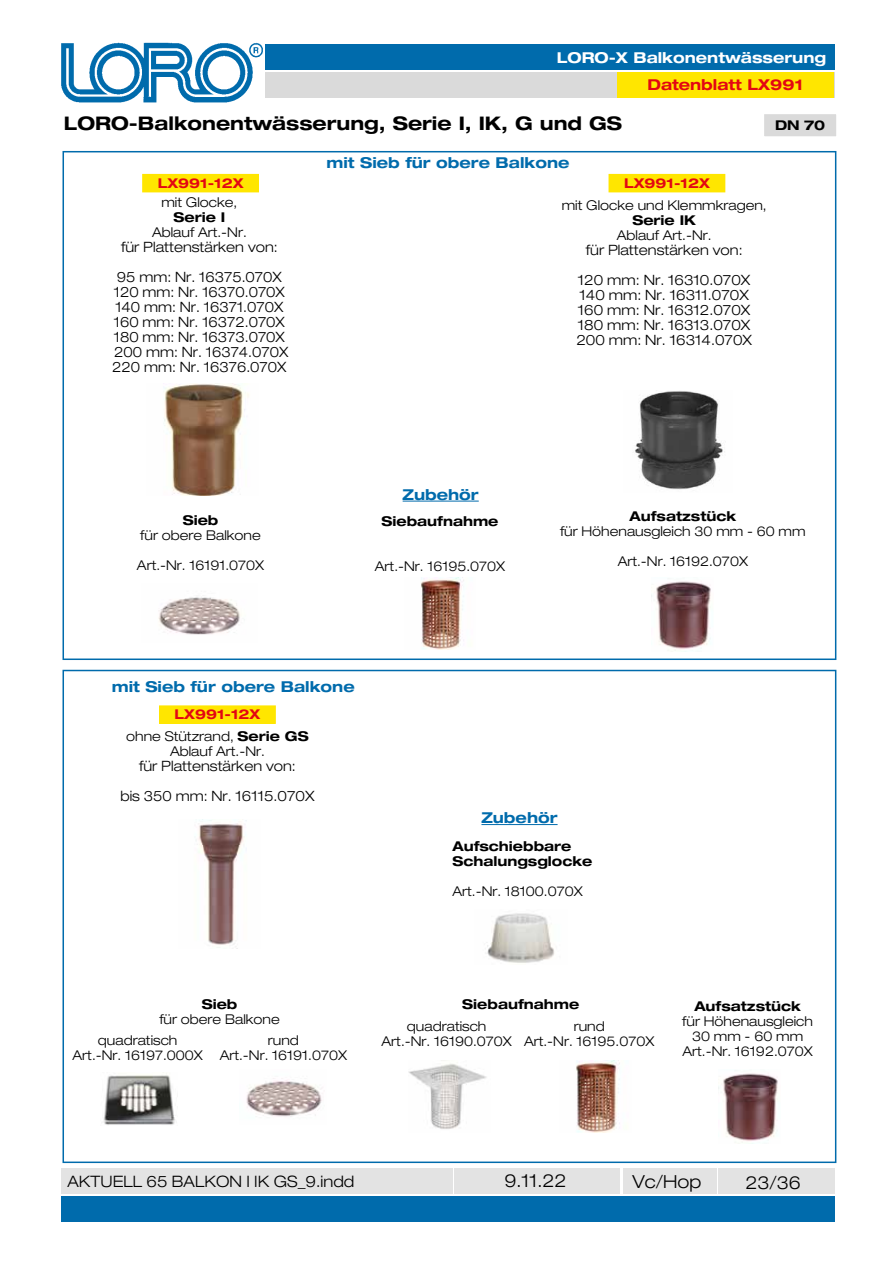
<style>
.page{position:relative;width:893px;height:1263px;background:#fff}
.page>*{position:absolute;margin:0;border:0;box-sizing:border-box;transform-origin:0 0}
.t1{font:700 expanded 18.75px "Helvetica Neue LT Std";color:#000}
.t2{font:300 expanded 18px "Helvetica Neue LT Std";color:#000}
.t3{font:300 expanded 15.75px "Helvetica Neue LT Std";color:#000}
.t4{font:700 expanded 15px "Helvetica Neue LT Std";color:#006bac}
.t5{font:700 expanded 15px "Helvetica Neue LT Std";color:#fff}
.t6{font:700 expanded 15px "Helvetica Neue LT Std";color:#e30613}
.t7{font:300 expanded 14.25px/15px "Helvetica Neue LT Std";color:#000}
.t8{font:300 expanded 13.5px/15px "Helvetica Neue LT Std";color:#000;text-align:center}
.t9{font:700 expanded 13.5px/15px "Helvetica Neue LT Std";color:#000}
.t10{font:700 expanded 13.5px "Helvetica Neue LT Std";color:#e30613}
.s1{font-weight:700}
</style>
<div class="page">
<div style="left:266px;top:72px;width:569px;height:26px;background:#dadada"></div>
<div style="left:61px;top:1196px;width:774px;height:26px;background:#006bac"></div>
<div style="left:61px;top:1168px;width:391px;height:25px;background:#e3e3e3"></div>
<div style="left:454px;top:1168px;width:166px;height:25px;background:#e3e3e3"></div>
<div style="left:623px;top:1168px;width:93px;height:25px;background:#e3e3e3"></div>
<div style="left:719px;top:1168px;width:116px;height:25px;background:#e3e3e3"></div>
<img style="left:61px;top:42px;width:202px;height:61px">
<div style="left:266px;top:45px;width:569px;height:25px;background:#006bac"></div>
<div style="left:763px;top:113px;width:74px;height:24px;background:#dadada"></div>
<div style="left:763px;top:113px;width:75px;height:25px;border:2px solid #fff"></div>
<div style="left:62px;top:115px;width:702px;height:25px;background:#fff"></div>
<hr style="left:403px;top:501px;width:76px;height:1px;background:#006bac">
<hr style="left:481px;top:824px;width:77px;height:1px;background:#006bac">
<div style="left:143px;top:175px;width:115px;height:17px;background:#ffe600"></div>
<div style="left:142px;top:174px;width:117px;height:18px;border:2px solid #ffe600"></div>
<div style="left:609px;top:175px;width:116px;height:17px;background:#ffe600"></div>
<div style="left:608px;top:174px;width:117px;height:18px;border:2px solid #ffe600"></div>
<div style="left:160px;top:706px;width:115px;height:17px;background:#ffe600"></div>
<div style="left:159px;top:705px;width:117px;height:19px;border:2px solid #ffe600"></div>
<img style="left:163px;top:383px;width:86px;height:113px">
<img style="left:635px;top:391px;width:90px;height:99px">
<img style="left:197px;top:819px;width:50px;height:129px">
<img style="left:487px;top:913px;width:67px;height:50px">
<img style="left:656px;top:581px;width:55px;height:70px">
<img style="left:723px;top:1073px;width:55px;height:70px">
<img style="left:421px;top:577px;width:43px;height:72px">
<img style="left:576px;top:1061px;width:44px;height:71px">
<img style="left:158px;top:597px;width:83px;height:38px">
<img style="left:246px;top:1078px;width:76px;height:39px">
<div style="left:617px;top:72px;width:217px;height:26px;background:#ffe600"></div>
<img style="left:103px;top:1073px;width:72px;height:52px">
<img style="left:408px;top:1063px;width:79px;height:66px">
<p class="t5" style="left:557px;top:48px;width:271px">LORO-X Balkonentwässerung</p>
<p class="t6" style="left:647px;top:75px;width:157px">Datenblatt LX991</p>
<h1 class="t1" style="left:64px;top:111px;width:560px">LORO-Balkonentwässerung, Serie I, IK, G und GS</h1>
<p class="t9" style="left:775px;top:117px;width:51px">DN 70</p>
<p class="t4" style="left:326px;top:152px;width:244px">mit Sieb für obere Balkone</p>
<p class="t10" style="left:158px;top:174px;width:87px">LX991-12X</p>
<p class="t10" style="left:624px;top:174px;width:87px">LX991-12X</p>
<p class="t8" style="left:161px;top:194px;width:77px">mit Glocke,</p>
<p class="t9" style="left:173px;top:209px;width:53px">Serie I</p>
<p class="t8" style="left:152px;top:224px;width:96px">Ablauf Art.-Nr.</p>
<p class="t7" style="left:117px;top:232px;width:166px;line-height:30px">für Plattenstärken von:<br>95 mm: Nr. 16375.070X</p>
<p class="t7" style="left:112px;top:284px;width:178px">120 mm: Nr. 16370.070X<br>140 mm: Nr. 16371.070X<br>160 mm: Nr. 16372.070X<br>180 mm: Nr. 16373.070X<br>200 mm: Nr. 16374.070X<br>220 mm: Nr. 16376.070X</p>
<p class="t8" style="left:562px;top:197px;width:206px">mit Glocke und Klemmkragen,</p>
<p class="t9" style="left:632px;top:212px;width:65px">Serie IK</p>
<p class="t8" style="left:617px;top:227px;width:96px">Ablauf Art.-Nr.</p>
<p class="t7" style="left:578px;top:235px;width:174px;line-height:30px;text-align:center">für Plattenstärken von:<br>120 mm: Nr. 16310.070X</p>
<p class="t7" style="left:576px;top:287px;width:177px">140 mm: Nr. 16311.070X<br>160 mm: Nr. 16312.070X<br>180 mm: Nr. 16313.070X<br>200 mm: Nr. 16314.070X</p>
<p class="t9" style="left:183px;top:512px;width:37px">Sieb</p>
<p class="t8" style="left:140px;top:528px;width:122px">für obere Balkone</p>
<p class="t8" style="left:137px;top:558px;width:129px">Art.-Nr. 16191.070X</p>
<p class="t4" style="left:403px;top:484px;width:78px">Zubehör</p>
<p class="t9" style="left:382px;top:513px;width:118px">Siebaufnahme</p>
<p class="t8" style="left:375px;top:558px;width:132px">Art.-Nr. 16195.070X</p>
<p class="t9" style="left:630px;top:508px;width:108px">Aufsatzstück</p>
<p class="t8" style="left:560px;top:523px;width:247px">für Höhenausgleich 30 mm - 60 mm</p>
<p class="t8" style="left:618px;top:553px;width:132px">Art.-Nr. 16192.070X</p>
<p class="t4" style="left:112px;top:677px;width:244px">mit Sieb für obere Balkone</p>
<p class="t10" style="left:175px;top:706px;width:87px">LX991-12X</p>
<p class="t8" style="left:126px;top:728px;width:184px">ohne Stützrand, <span class="s1">Serie GS<br></span>Ablauf Art.-Nr.</p>
<p class="t7" style="left:120px;top:751px;width:196px;line-height:30px;text-align:center">für Plattenstärken von:<br>bis 350 mm: Nr. 16115.070X</p>
<p class="t4" style="left:481px;top:808px;width:78px">Zubehör</p>
<p class="t9" style="left:452px;top:838px;width:142px">Aufschiebbare<br>Schalungsglocke</p>
<p class="t8" style="left:452px;top:883px;width:132px">Art.-Nr. 18100.070X</p>
<p class="t9" style="left:202px;top:996px;width:37px">Sieb</p>
<p class="t8" style="left:159px;top:1011px;width:122px">für obere Balkone</p>
<p class="t9" style="left:462px;top:996px;width:118px">Siebaufnahme</p>
<p class="t8" style="left:574px;top:1018px;width:33px">rund</p>
<p class="t8" style="left:407px;top:1018px;width:81px">quadratisch</p>
<p class="t8" style="left:98px;top:1033px;width:81px">quadratisch</p>
<p class="t8" style="left:382px;top:1033px;width:132px">Art.-Nr. 16190.070X</p>
<p class="t8" style="left:73px;top:1048px;width:132px">Art.-Nr. 16197.000X</p>
<p class="t8" style="left:268px;top:1033px;width:33px">rund</p>
<p class="t8" style="left:524px;top:1033px;width:132px">Art.-Nr. 16195.070X</p>
<p class="t8" style="left:220px;top:1048px;width:129px">Art.-Nr. 16191.070X</p>
<p class="t9" style="left:694px;top:998px;width:108px">Aufsatzstück</p>
<p class="t8" style="left:682px;top:1013px;width:132px">für Höhenausgleich<br>30 mm - 60 mm<br>Art.-Nr. 16192.070X</p>
<p class="t3" style="left:67px;top:1171px;width:288px">AKTUELL 65 BALKON I IK GS_9.indd</p>
<h2 class="t2" style="left:504px;top:1170px;width:64px">9.11.22</h2>
<h2 class="t2" style="left:632px;top:1170px;width:71px">Vc/Hop</h2>
<h2 class="t2" style="left:745px;top:1171px;width:57px">23/36</h2>
</div>
